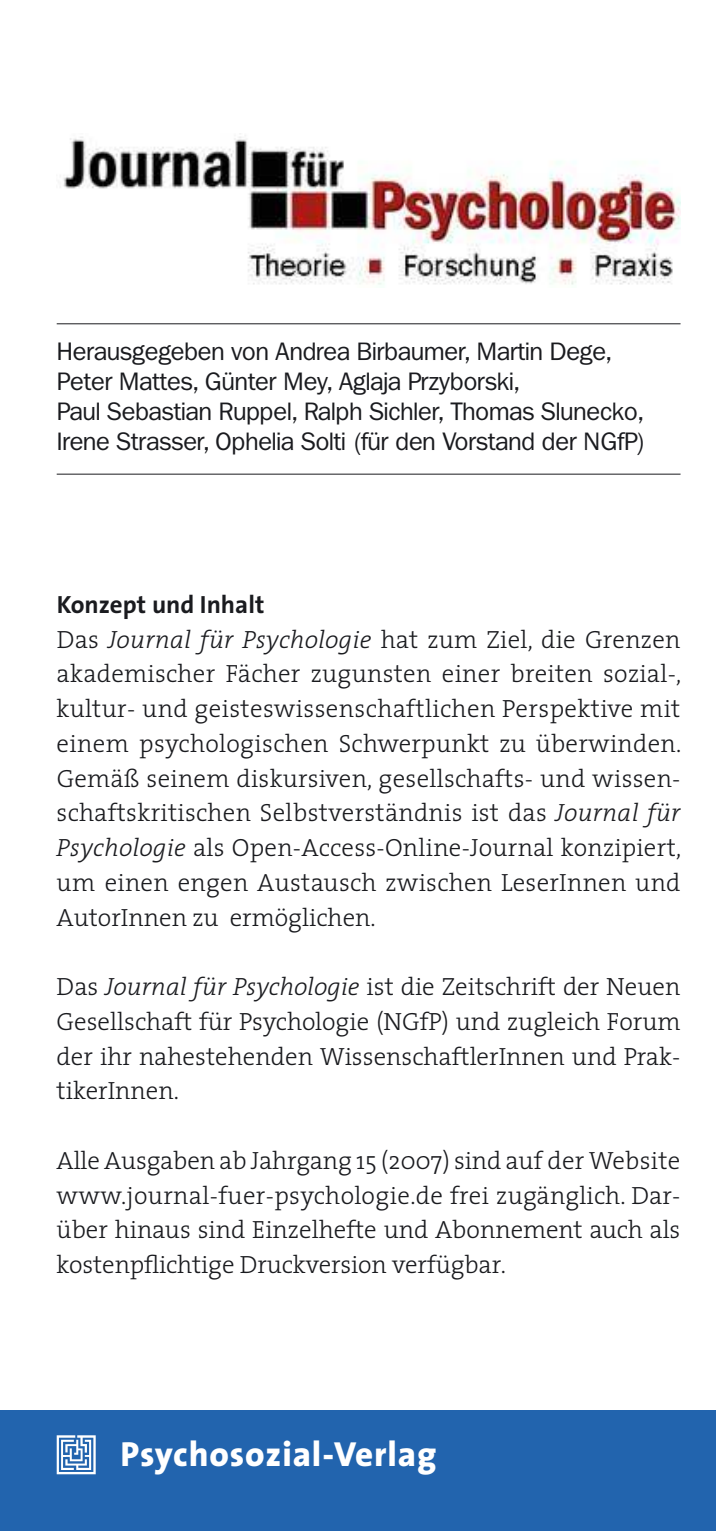
<style>
.page{position:relative;width:716px;height:1531px;background:#fff}
.page>*{position:absolute;margin:0;border:0;box-sizing:border-box;transform-origin:0 0}
.t1{font:800 35px "The Sans";letter-spacing:.025em;color:#fff}
.t2{font:300 25px/34.8px "The Serif";color:#1a1b1f;text-align:justify}
.t3{font:25px/30px "Franklin ITCBQ";color:#1a1b1f}
.t4{font:700 25px "The Sans";color:#1a1b1f}
.s1{font-style:italic}
</style>
<div class="page">
<div style="left:0;top:1410px;width:716px;height:121px;background:#2264ae"></div>
<svg style="left:57px;top:1435px;width:39px;height:39px"></svg>
<img style="left:60px;top:135px;width:620px;height:150px">
<hr style="left:57px;top:323px;width:623px;height:1px;background:#1a1b1f">
<hr style="left:57px;top:474px;width:623px;height:1px;background:#1a1b1f">
<p class="t3" style="left:57px;top:339px;width:590px">Herausgegeben von Andrea Birbaumer, Martin Dege, Peter Mattes, Günter Mey, Aglaja Przyborski,<br>Paul Sebastian Ruppel, Ralph Sichler, Thomas Slunecko, Irene Strasser, Ophelia Solti (für den Vorstand der NGfP)</p>
<p class="t4" style="left:57px;top:594px;width:209px">Konzept und Inhalt</p>
<p class="t2" style="left:57px;top:624px;width:626px">Das <span class="s1">Journal für Psychologie</span> hat zum Ziel, die Grenzen akademischer Fächer zugunsten einer breiten sozial-, kultur- und geisteswissenschaftlichen Perspektive mit einem psychologischen Schwerpunkt zu überwinden.<br>Gemäß seinem diskursiven, gesellschafts- und wissen&shy;schaftskritischen Selbstverständnis ist das <span class="s1">Journal für Psychologie</span> als Open-Access-Online-Journal konzipiert, um einen engen Austausch zwischen LeserInnen und AutorInnen zu ermöglichen.</p>
<p class="t2" style="left:57px;top:971px;width:625px">Das <span class="s1">Journal für Psychologie</span> ist die Zeitschrift der Neuen Gesellschaft für Psychologie (NGfP) und zugleich Forum der ihr nahestehenden WissenschaftlerInnen und Prak&shy;tikerInnen.</p>
<p class="t2" style="left:57px;top:1145px;width:625px">Alle Ausgaben ab Jahrgang 15 (2007) sind auf der Website www.journal-fuer-psychologie.de frei zugänglich. Dar&shy;über hinaus sind Einzelhefte und Abonnement auch als kostenpflichtige Druckversion verfügbar.</p>
<h1 class="t1" style="left:120px;top:1440px;width:318px">Psychosozial-Verlag</h1>
</div>
